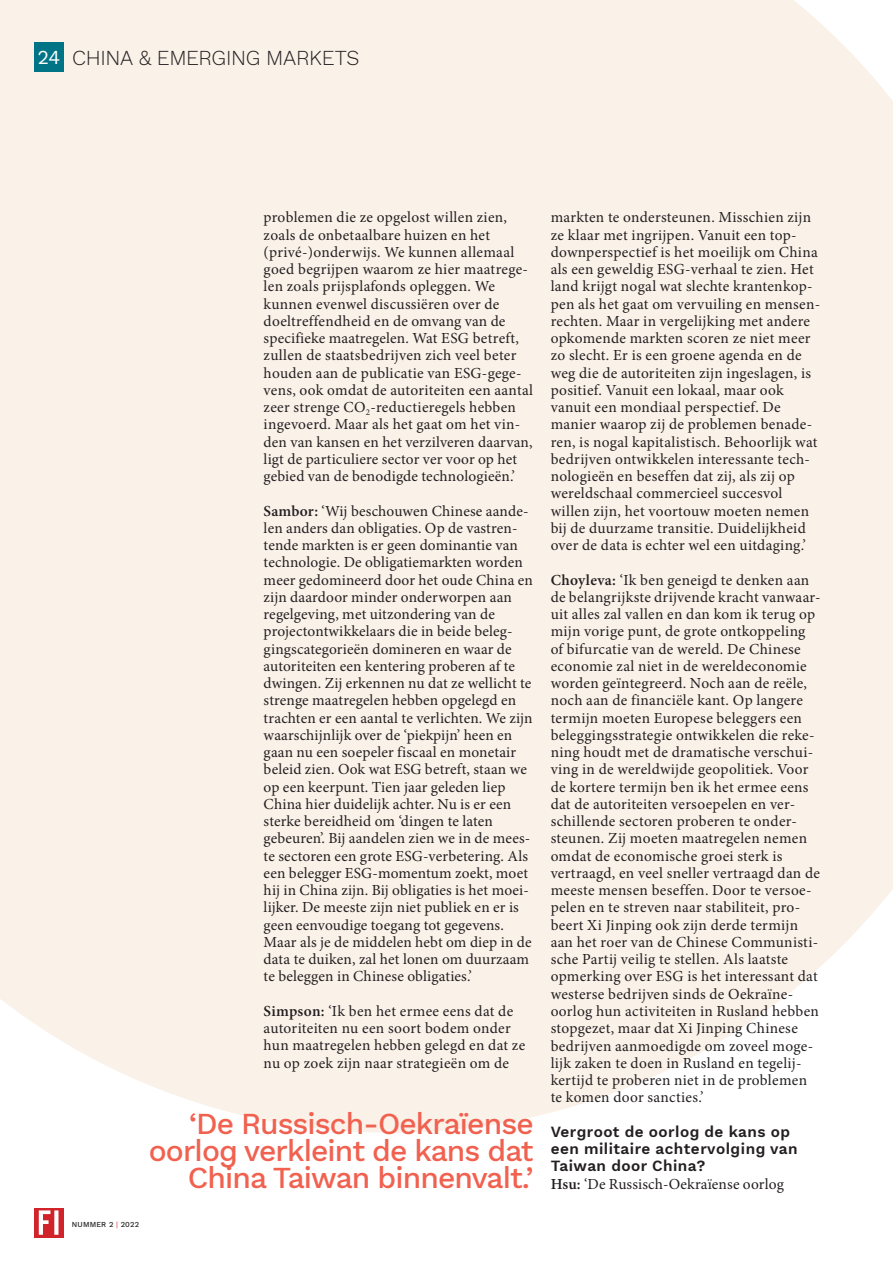
<style>
.page{position:relative;width:893px;height:1263px;background:#fff}
.page>*{position:absolute;margin:0;border:0;box-sizing:border-box;transform-origin:0 0}
.t1{font:500 30px/27px "Work Sans";letter-spacing:-.03em;color:#f16150;text-align:right}
.t2{font:300 21px "Work Sans";letter-spacing:-.015em;color:#231f20}
.t3{font:15.3px/17.2px "Minion Pro";letter-spacing:.015em;color:#231f20}
.t4{font:600 15.3px/17.2px "Work Sans";letter-spacing:.03em;color:#231f20}
.t5{font:500 7.5px "Work Sans";letter-spacing:.02em;color:#231f20}
.s1{font-weight:400;font-size:19.5px;color:#fff}
.s2{font-weight:600}
.s3{font-weight:400;color:#d1232a}
</style>
<div class="page">
<div style="left:0;top:0;width:893px;height:1133px;background:#faf1e9"></div>
<div style="left:34px;top:43px;width:30px;height:29px;background:#007487"></div>
<svg style="left:34px;top:1208px;width:30px;height:29px"></svg>
<svg style="left:39px;top:1210px;width:19px;height:25px"></svg>
<h2 class="t2" style="left:38px;top:42px;width:323px"><span class="s1">24</span> CHINA &amp; EMERGING MARKETS</h2>
<p class="t3" style="left:264px;top:209px;width:271px">problemen die ze opgelost willen zien, zoals de onbetaalbare huizen en het (privé-)onderwijs. We kunnen allemaal goed begrijpen waarom ze hier maatrege&shy;len zoals prijsplafonds opleggen. We kunnen evenwel discussiëren over de doeltreffendheid en de omvang van de specifieke maatregelen. Wat ESG betreft, zullen de staatsbedrijven zich veel beter houden aan de publicatie van ESG-gege&shy;vens, ook omdat de autoriteiten een aantal zeer strenge CO<sub>2</sub>-reductieregels hebben ingevoerd. Maar als het gaat om het vin&shy;den van kansen en het verzilveren daarvan, ligt de particuliere sector ver voor op het gebied van de benodigde technologieën.’</p>
<p class="t3" style="left:264px;top:502px;width:271px"><span class="s2">Sambor:</span> ‘Wij beschouwen Chinese aande&shy;len anders dan obligaties. Op de vastren&shy;tende markten is er geen dominantie van technologie. De obligatiemarkten worden meer gedomineerd door het oude China en zijn daardoor minder onderworpen aan regelgeving, met uitzondering van de projectontwikkelaars die in beide beleg&shy;gingscategorieën domineren en waar de autoriteiten een kentering proberen af te dwingen. Zij erkennen nu dat ze wellicht te strenge maatregelen hebben opgelegd en trachten er een aantal te verlichten. We zijn waarschijnlijk over de ‘piekpijn’ heen en gaan nu een soepeler fiscaal en monetair beleid zien. Ook wat ESG betreft, staan we op een keerpunt. Tien jaar geleden liep China hier duidelijk achter. Nu is er een sterke bereidheid om ‘dingen te laten gebeuren’. Bij aandelen zien we in de mees&shy;te sectoren een grote ESG-verbetering. Als een belegger ESG-momentum zoekt, moet hij in China zijn. Bij obligaties is het moei&shy;lijker. De meeste zijn niet publiek en er is geen eenvoudige toegang tot gegevens.<br>Maar als je de middelen hebt om diep in de data te duiken, zal het lonen om duurzaam te beleggen in Chinese obligaties.’</p>
<p class="t3" style="left:264px;top:1002px;width:263px"><span class="s2">Simpson:</span> ‘Ik ben het ermee eens dat de autoriteiten nu een soort bodem onder hun maatregelen hebben gelegd en dat ze nu op zoek zijn naar strategieën om de</p>
<h1 class="t1" style="left:149px;top:1109px;width:386px">‘De Russisch-Oekraïense oorlog verkleint de kans dat<br>China Taiwan binnenvalt.’</h1>
<p class="t5" style="left:72px;top:1219px;width:69px">NUMMER 2 <span class="s3">|</span> 2022</p>
<p class="t3" style="left:551px;top:209px;width:271px">markten te ondersteunen. Misschien zijn ze klaar met ingrijpen. Vanuit een top&shy;downperspectief is het moeilijk om China als een geweldig ESG-verhaal te zien. Het land krijgt nogal wat slechte krantenkop&shy;pen als het gaat om vervuiling en mensen&shy;rechten. Maar in vergelijking met andere opkomende markten scoren ze niet meer zo slecht. Er is een groene agenda en de weg die de autoriteiten zijn ingeslagen, is positief. Vanuit een lokaal, maar ook vanuit een mondiaal perspectief. De manier waarop zij de problemen benade&shy;ren, is nogal kapitalistisch. Behoorlijk wat bedrijven ontwikkelen interessante tech&shy;nologieën en beseffen dat zij, als zij op wereldschaal commercieel succesvol willen zijn, het voortouw moeten nemen bij de duurzame transitie. Duidelijkheid over de data is echter wel een uitdaging.’</p>
<p class="t3" style="left:551px;top:571px;width:272px"><span class="s2">Choyleva:</span> ‘Ik ben geneigd te denken aan de belangrijkste drijvende kracht vanwaar&shy;uit alles zal vallen en dan kom ik terug op mijn vorige punt, de grote ontkoppeling of bifurcatie van de wereld. De Chinese economie zal niet in de wereldeconomie worden geïntegreerd. Noch aan de reële, noch aan de financiële kant. Op langere termijn moeten Europese beleggers een beleggingsstrategie ontwikkelen die reke&shy;ning houdt met de dramatische verschui&shy;ving in de wereldwijde geopolitiek. Voor de kortere termijn ben ik het ermee eens dat de autoriteiten versoepelen en ver&shy;schillende sectoren proberen te onder&shy;steunen. Zij moeten maatregelen nemen omdat de economische groei sterk is vertraagd, en veel sneller vertraagd dan de meeste mensen beseffen. Door te versoe&shy;pelen en te streven naar stabiliteit, pro&shy;beert Xi Jinping ook zijn derde termijn aan het roer van de Chinese Communisti&shy;sche Partij veilig te stellen. Als laatste opmerking over ESG is het interessant dat westerse bedrijven sinds de Oekraïne&shy;oorlog hun activiteiten in Rusland hebben stopgezet, maar dat Xi Jinping Chinese bedrijven aanmoedigde om zoveel moge&shy;lijk zaken te doen in Rusland en tegelij&shy;kertijd te proberen niet in de problemen te komen door sancties.’</p>
<p class="t4" style="left:551px;top:1122px;width:249px">Vergroot de oorlog de kans op een militaire achtervolging van<br>Taiwan door China?</p>
<p class="t3" style="left:551px;top:1175px;width:235px"><span class="s2">Hsu:</span> ‘De Russisch-Oekraïense oorlog</p>
</div>
